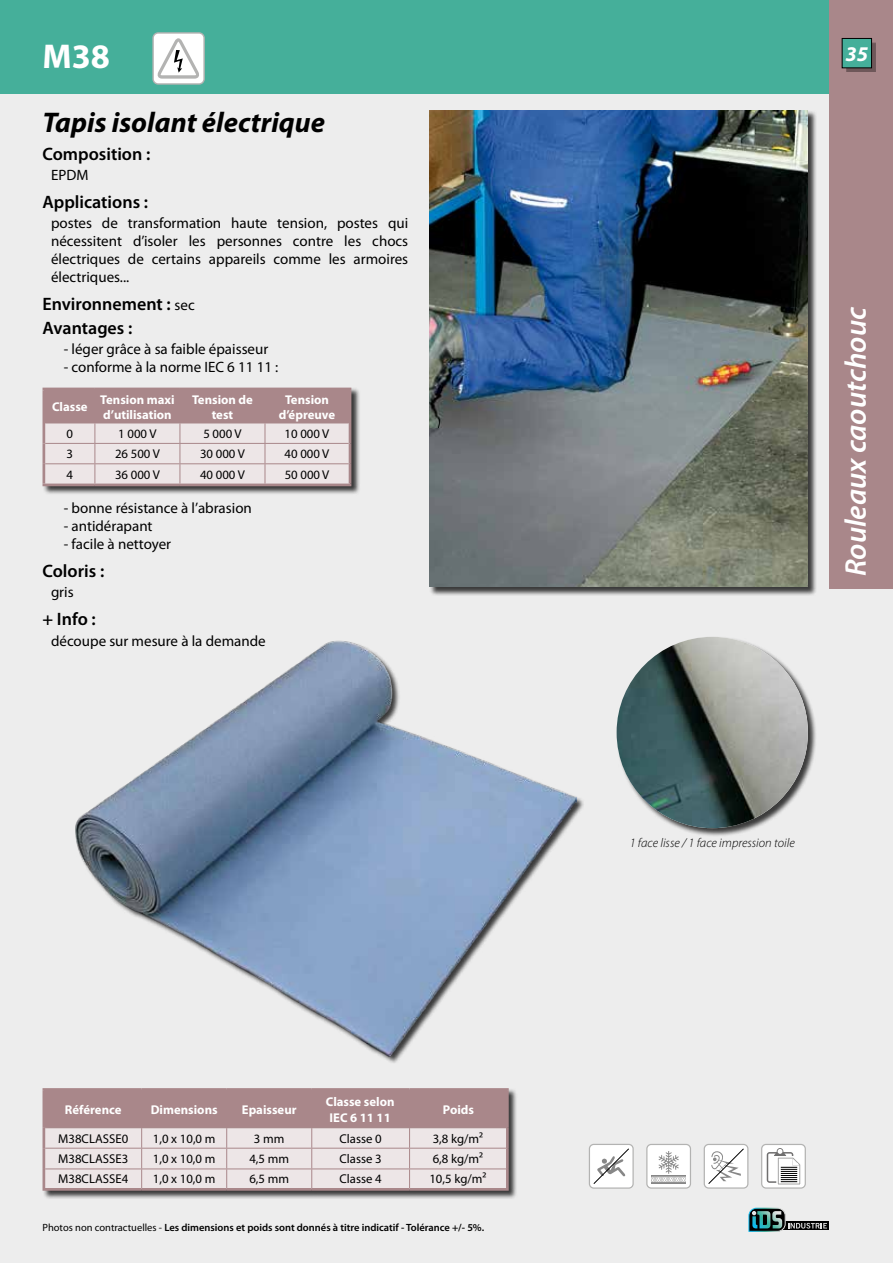
<style>
.page{position:relative;width:893px;height:1263px;background:#ededed}
.page>*{position:absolute;margin:0;border:0;box-sizing:border-box;transform-origin:0 0}
.t1{font:700 34.5px "Myriad Pro";color:#fff}
.t2{font:italic 600 30px "Myriad Pro";color:#fff}
.t3{font:italic 700 28.5px "Myriad Pro";color:#000}
.t4{font:italic 700 21px "Myriad Pro";color:#fff}
.t5{font:600 18px/23.7px "Myriad Pro";color:#000}
.t6{font:15px/18px "Myriad Pro";color:#000;text-align:justify}
.t7{font:12.75px "Myriad Pro";color:#000}
.t8{font:700 12.75px/15.3px "Myriad Pro";color:#fff}
.t9{font:italic 300 12.75px "Myriad Pro";color:#000}
.t10{font:600 10.5px "Myriad Pro";color:#000}
.s1{font-weight:400;font-size:15px}
.s2{font-weight:400}
</style>
<div class="page">
<div style="left:0;top:0;width:893px;height:94px;background:#45af9a"></div>
<div style="left:829px;top:0;width:64px;height:589px;background:#a9878a"></div>
<div style="left:846px;top:42px;width:30px;height:30px;background:#000;opacity:.35"></div>
<div style="left:842px;top:38px;width:29px;height:30px;background:#45af9a"></div>
<div style="left:842px;top:38px;width:30px;height:30px;border:1px solid #000"></div>
<div style="left:782px;top:1222px;width:47px;height:8px;background:#000"></div>
<svg style="left:748px;top:1208px;width:79px;height:24px"></svg>
<img style="left:75px;top:640px;width:502px;height:416px">
<div style="left:429px;top:110px;width:388px;height:486px;background:#000;opacity:.75"></div>
<img style="left:429px;top:111px;width:379px;height:476px">
<div style="left:616px;top:637px;width:201px;height:200px;background:#000;opacity:.75"></div>
<img style="left:617px;top:637px;width:191px;height:191px;border-radius:96px">
<div style="left:42px;top:1088px;width:476px;height:112px;background:#000;opacity:.75"></div>
<hr style="left:43px;top:1088px;width:99px;height:3px;background:#a9878a">
<hr style="left:142px;top:1088px;width:85px;height:3px;background:#a9878a">
<hr style="left:227px;top:1088px;width:85px;height:3px;background:#a9878a">
<hr style="left:312px;top:1088px;width:98px;height:3px;background:#a9878a">
<hr style="left:410px;top:1088px;width:99px;height:3px;background:#a9878a">
<hr style="left:506px;top:1091px;width:3px;height:37px;background:#a9878a">
<hr style="left:506px;top:1128px;width:3px;height:20px;background:#a9878a">
<hr style="left:506px;top:1148px;width:3px;height:21px;background:#a9878a">
<hr style="left:43px;top:1188px;width:99px;height:3px;background:#a9878a">
<hr style="left:142px;top:1188px;width:85px;height:3px;background:#a9878a">
<hr style="left:227px;top:1188px;width:85px;height:3px;background:#a9878a">
<hr style="left:312px;top:1188px;width:98px;height:3px;background:#a9878a">
<svg style="left:43px;top:1091px;width:464px;height:98px"></svg>
<hr style="left:410px;top:1168px;width:96px;height:1px;background:#a9878a">
<hr style="left:506px;top:1169px;width:3px;height:19px;background:#a9878a">
<hr style="left:410px;top:1188px;width:99px;height:3px;background:#a9878a">
<div style="left:589px;top:1144px;width:44px;height:44px;background:#fff;border-radius:4px"></div>
<div style="left:589px;top:1144px;width:45px;height:45px;border:1px solid #b3b3b2;border-radius:4px"></div>
<svg style="left:593px;top:1148px;width:36px;height:36px"></svg>
<div style="left:704px;top:1144px;width:44px;height:44px;background:#fff;border-radius:4px"></div>
<div style="left:704px;top:1144px;width:44px;height:45px;border:1px solid #b3b3b2;border-radius:4px"></div>
<svg style="left:708px;top:1148px;width:36px;height:36px"></svg>
<div style="left:762px;top:1144px;width:43px;height:44px;background:#fff;border-radius:4px"></div>
<div style="left:761px;top:1144px;width:45px;height:45px;border:1px solid #b3b3b2;border-radius:4px"></div>
<svg style="left:766px;top:1148px;width:35px;height:37px"></svg>
<div style="left:647px;top:1144px;width:43px;height:44px;background:#fff;border-radius:4px"></div>
<div style="left:646px;top:1144px;width:45px;height:45px;border:1px solid #b3b3b2;border-radius:4px"></div>
<div style="left:651px;top:1175px;width:35px;height:9px;background:#909090"></div>
<svg style="left:651px;top:1151px;width:35px;height:31px"></svg>
<div style="left:153px;top:33px;width:51px;height:51px;background:#fff;border-radius:5px"></div>
<div style="left:152px;top:32px;width:53px;height:53px;border:1px solid #b3b3b2;border-radius:5px"></div>
<svg style="left:157px;top:38px;width:42px;height:41px"></svg>
<div style="left:42px;top:387px;width:318px;height:108px;background:#000;opacity:.75"></div>
<hr style="left:43px;top:388px;width:52px;height:2px;background:#a9878a">
<hr style="left:43px;top:390px;width:2px;height:33px;background:#a9878a">
<hr style="left:95px;top:388px;width:85px;height:2px;background:#a9878a">
<hr style="left:180px;top:388px;width:85px;height:2px;background:#a9878a">
<hr style="left:265px;top:388px;width:86px;height:2px;background:#a9878a">
<hr style="left:349px;top:390px;width:2px;height:33px;background:#a9878a">
<hr style="left:43px;top:423px;width:2px;height:20px;background:#a9878a">
<hr style="left:349px;top:423px;width:2px;height:20px;background:#a9878a">
<hr style="left:43px;top:443px;width:2px;height:21px;background:#a9878a">
<hr style="left:349px;top:443px;width:2px;height:21px;background:#a9878a">
<hr style="left:43px;top:464px;width:2px;height:20px;background:#a9878a">
<hr style="left:349px;top:464px;width:2px;height:20px;background:#a9878a">
<hr style="left:43px;top:484px;width:52px;height:2px;background:#a9878a">
<hr style="left:95px;top:484px;width:85px;height:2px;background:#a9878a">
<hr style="left:180px;top:484px;width:85px;height:2px;background:#a9878a">
<hr style="left:265px;top:484px;width:86px;height:2px;background:#a9878a">
<svg style="left:44px;top:390px;width:306px;height:94px"></svg>
<h1 class="t1" style="left:43px;top:34px;width:69px">M38</h1>
<h3 class="t3" style="left:43px;top:104px;width:284px">Tapis isolant électrique</h3>
<p class="t5" style="left:43px;top:142px;width:109px">Composition :</p>
<p class="t6" style="left:51px;top:166px;width:39px">EPDM</p>
<p class="t5" style="left:43px;top:190px;width:107px">Applications :</p>
<p class="t6" style="left:51px;top:214px;width:359px">postes de transformation haute tension, postes qui nécessitent d’isoler les personnes contre les chocs électriques de certains appareils comme les armoires électriques...</p>
<p class="t5" style="left:43px;top:292px;width:154px">Environnement : <span class="s1">sec<br></span>Avantages :</p>
<p class="t6" style="left:64px;top:340px;width:206px">- léger grâce à sa faible épaisseur</p>
<p class="t6" style="left:64px;top:358px;width:216px">- conforme à la norme IEC 6 11 11 :</p>
<p class="t8" style="left:52px;top:399px;width:37px">Classe</p>
<p class="t8" style="left:100px;top:391px;width:76px">Tension maxi d’utilisation</p>
<p class="t8" style="left:192px;top:391px;width:62px;text-align:center">Tension de test</p>
<p class="t8" style="left:279px;top:391px;width:58px;text-align:center">Tension d’épreuve</p>
<p class="t7" style="left:67px;top:426px;width:8px">0</p>
<p class="t7" style="left:118px;top:426px;width:40px">1 000 V</p>
<p class="t7" style="left:203px;top:426px;width:40px">5 000 V</p>
<p class="t7" style="left:285px;top:426px;width:46px">10 000 V</p>
<p class="t7" style="left:67px;top:446px;width:8px">3</p>
<p class="t7" style="left:115px;top:446px;width:46px">26 500 V</p>
<p class="t7" style="left:200px;top:446px;width:46px">30 000 V</p>
<p class="t7" style="left:285px;top:446px;width:46px">40 000 V</p>
<p class="t7" style="left:67px;top:466px;width:8px">4</p>
<p class="t7" style="left:115px;top:466px;width:46px">36 000 V</p>
<p class="t7" style="left:200px;top:466px;width:46px">40 000 V</p>
<p class="t7" style="left:285px;top:466px;width:46px">50 000 V</p>
<p class="t6" style="left:64px;top:499px;width:190px">- bonne résistance à l’abrasion</p>
<p class="t6" style="left:64px;top:517px;width:90px">- antidérapant</p>
<p class="t6" style="left:64px;top:535px;width:109px">- facile à nettoyer</p>
<p class="t5" style="left:43px;top:559px;width:63px">Coloris :</p>
<p class="t6" style="left:51px;top:583px;width:24px">gris</p>
<p class="t5" style="left:43px;top:607px;width:55px">+ Info :</p>
<p class="t6" style="left:51px;top:631px;width:216px">découpe sur mesure à la demande</p>
<p class="t8" style="left:65px;top:1101px;width:58px">Référence</p>
<p class="t8" style="left:151px;top:1101px;width:68px">Dimensions</p>
<p class="t8" style="left:242px;top:1101px;width:56px">Epaisseur</p>
<p class="t8" style="left:326px;top:1094px;width:70px">Classe selon<br>IEC 6 11 11</p>
<p class="t8" style="left:443px;top:1101px;width:33px">Poids</p>
<p class="t7" style="left:58px;top:1130px;width:71px">M38CLASSE0</p>
<p class="t7" style="left:153px;top:1130px;width:64px">1,0 x 10,0 m</p>
<p class="t7" style="left:254px;top:1130px;width:32px">3 mm</p>
<p class="t7" style="left:339px;top:1130px;width:44px">Classe 0</p>
<p class="t7" style="left:433px;top:1130px;width:52px">3,8 kg/m²</p>
<p class="t7" style="left:58px;top:1151px;width:71px">M38CLASSE3</p>
<p class="t7" style="left:153px;top:1151px;width:64px">1,0 x 10,0 m</p>
<p class="t7" style="left:249px;top:1151px;width:41px">4,5 mm</p>
<p class="t7" style="left:339px;top:1151px;width:44px">Classe 3</p>
<p class="t7" style="left:433px;top:1151px;width:52px">6,8 kg/m²</p>
<p class="t7" style="left:58px;top:1171px;width:71px">M38CLASSE4</p>
<p class="t7" style="left:153px;top:1171px;width:64px">1,0 x 10,0 m</p>
<p class="t7" style="left:249px;top:1171px;width:41px">6,5 mm</p>
<p class="t7" style="left:339px;top:1171px;width:44px">Classe 4</p>
<p class="t7" style="left:429px;top:1171px;width:59px">10,5 kg/m²</p>
<p class="t10" style="left:43px;top:1220px;width:443px"><span class="s2">Photos non contractuelles -</span> Les dimensions et poids sont donnés à titre indicatif - Tolérance +/- 5%.</p>
<h3 class="t4" style="left:845px;top:40px;width:24px">35</h3>
<h2 class="t2" style="left:837px;top:576px;width:271px;rotate:-90deg">Rouleaux caoutchouc</h2>
<p class="t9" style="left:630px;top:835px;width:167px">1 face lisse / 1 face impression toile</p>
</div>
